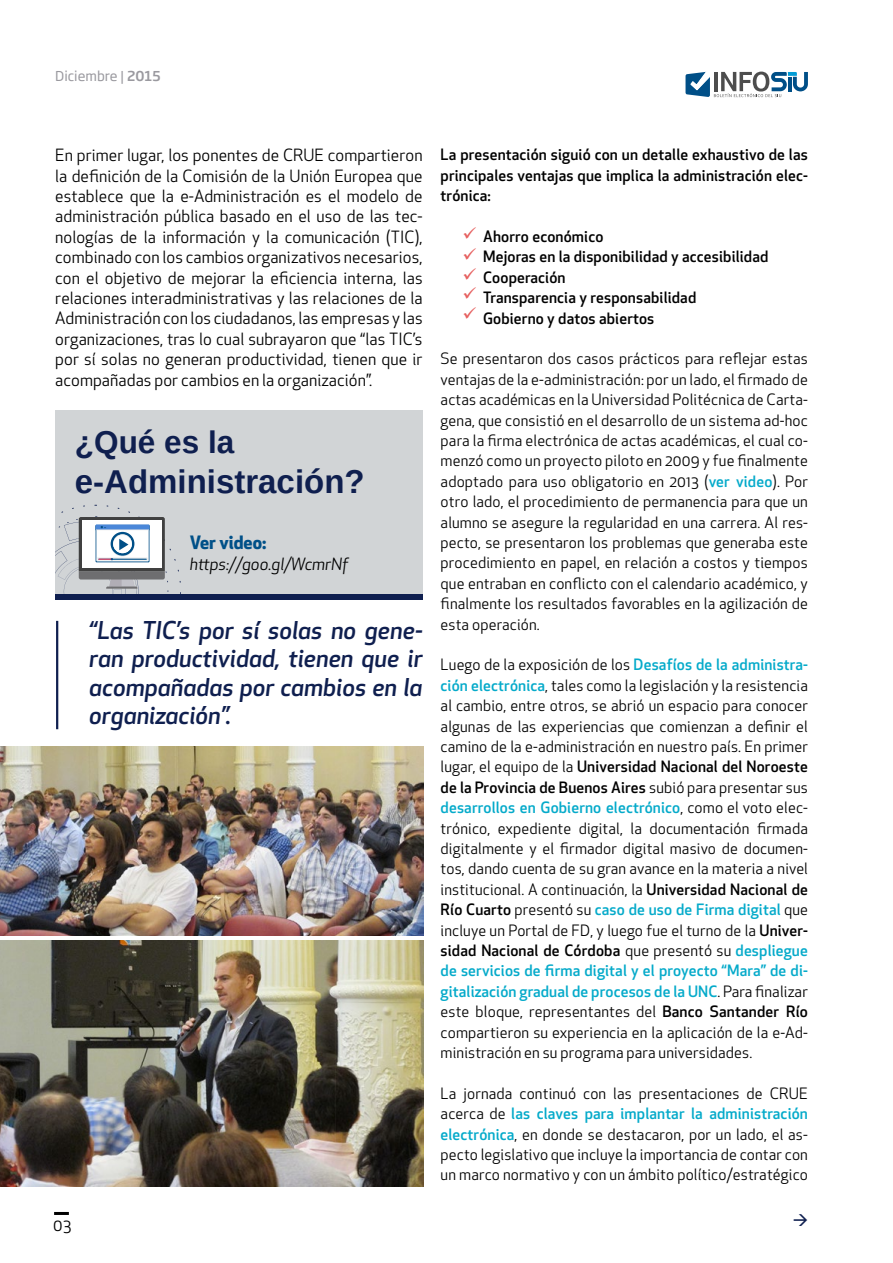
<style>
.page{position:relative;width:893px;height:1263px;background:#fff}
.page>*{position:absolute;margin:0;border:0;box-sizing:border-box;transform-origin:0 0}
.t1{font:700 33px "Arimo";color:#0f1f4f}
.t2{font:700 31.5px "Arimo";color:#0f1f4f}
.t3{font:italic 500 24px/28.5px "Apex New";color:#0f1f4f;text-align:justify}
.t4{font:700 18px "Apex New";color:#005088}
.t5{font:18px/20px "Wingdings";color:#e6605f;text-align:justify}
.t6{font:16.5px/20.4px "Apex New";letter-spacing:.005em;color:#000;text-align:justify}
.t7{font:italic 16.5px "Apex New";color:#000}
.t8{font:15.3px/20.4px "Apex New";letter-spacing:.01em;color:#000;text-align:justify}
.t9{font:500 15.3px/20.4px "Apex New";letter-spacing:.01em;color:#000;text-align:justify}
.t10{font:13.5px "Soho Gothic Pro";color:#9a999f}
.s1{font-weight:500}
.s2{font-weight:500;color:#05aaca}
</style>
<div class="page">
<div style="left:55px;top:411px;width:368px;height:189px;background:#d1d4d6"></div>
<div style="left:55px;top:595px;width:368px;height:5px;background:#0f1f4f"></div>
<svg style="left:55px;top:505px;width:126px;height:90px"></svg>
<hr style="left:54px;top:1212px;width:15px;height:3px;background:#000">
<svg style="left:685px;top:71px;width:123px;height:27px"></svg>
<hr style="left:56px;top:621px;width:2px;height:108px;background:#0f1f4f">
<img style="left:0;top:940px;width:423px;height:246px">
<img style="left:0;top:746px;width:423px;height:189px">
<p class="t10" style="left:55px;top:66px;width:107px">Diciembre | <span class="s1">2015</span></p>
<p class="t6" style="left:55px;top:145px;width:369px">En primer lugar, los ponentes de CRUE compartieron la definición de la Comisión de la Unión Europea que establece que la e-Administración es el modelo de administración pública basado en el uso de las tec&shy;nologías de la información y la comunicación (TIC), combinado con los cambios organizativos necesarios, con el objetivo de mejorar la eficiencia interna, las relaciones interadministrativas y las relaciones de la Administración con los ciudadanos, las empresas y las organizaciones, tras lo cual subrayaron que “las TIC’s por sí solas no generan productividad, tienen que ir acompañadas por cambios en la organización”.</p>
<h2 class="t2" style="left:75px;top:421px;width:161px">¿Qué es la</h2>
<h1 class="t1" style="left:75px;top:459px;width:291px">e-Administración?</h1>
<p class="t4" style="left:190px;top:530px;width:78px">Ver video:</p>
<p class="t7" style="left:190px;top:553px;width:160px">https://goo.gl/WcmrNf</p>
<h3 class="t3" style="left:89px;top:615px;width:335px">“Las TIC’s por sí solas no gene&shy;ran productividad, tienen que ir acompañadas por cambios en la organización”.</h3>
<p class="t6" style="left:53px;top:1214px;width:20px">03</p>
<p class="t9" style="left:441px;top:144px;width:369px">La presentación siguió con un detalle exhaustivo de las principales ventajas que implica la administración elec&shy;trónica:</p>
<p class="t9" style="left:483px;top:226px;width:287px;text-align:left">Ahorro económico<br>Mejoras en la disponibilidad y accesibilidad<br>Cooperación<br>Transparencia y responsabilidad<br>Gobierno y datos abiertos</p>
<p class="t8" style="left:441px;top:349px;width:369px">Se presentaron dos casos prácticos para reflejar estas ventajas de la e-administración: por un lado, el firmado de actas académicas en la Universidad Politécnica de Carta&shy;gena, que consistió en el desarrollo de un sistema ad-hoc para la firma electrónica de actas académicas, el cual co&shy;menzó como un proyecto piloto en 2009 y fue finalmente adoptado para uso obligatorio en 2013 (<span class="s2">ver video</span>). Por otro lado, el procedimiento de permanencia para que un alumno se asegure la regularidad en una carrera. Al res&shy;pecto, se presentaron los problemas que generaba este procedimiento en papel, en relación a costos y tiempos que entraban en conflicto con el calendario académico, y finalmente los resultados favorables en la agilización de esta operación.</p>
<p class="t8" style="left:441px;top:655px;width:369px">Luego de la exposición de los <span class="s2">Desafíos de la administra&shy;ción electrónica</span>, tales como la legislación y la resistencia al cambio, entre otros, se abrió un espacio para conocer algunas de las experiencias que comienzan a definir el camino de la e-administración en nuestro país. En primer lugar, el equipo de la <span class="s1">Universidad Nacional del Noroeste de la Provincia de Buenos Aires</span> subió para presentar sus <span class="s2">desarrollos en Gobierno electrónico</span>, como el voto elec&shy;trónico, expediente digital, la documentación firmada digitalmente y el firmador digital masivo de documen&shy;tos, dando cuenta de su gran avance en la materia a nivel institucional. A continuación, la <span class="s1">Universidad Nacional de Río Cuarto</span> presentó su <span class="s2">caso de uso de Firma digital</span> que incluye un Portal de FD, y luego fue el turno de la <span class="s1">Univer&shy;sidad Nacional de Córdoba</span> que presentó su <span class="s2">despliegue de servicios de firma digital y el proyecto “Mara” de di&shy;gitalización gradual de procesos de la UNC</span>. Para finalizar este bloque, representantes del <span class="s1">Banco Santander Río </span>compartieron su experiencia en la aplicación de la e-Ad&shy;ministración en su programa para universidades.</p>
<p class="t8" style="left:441px;top:1083px;width:369px">La jornada continuó con las presentaciones de CRUE acerca de <span class="s2">las claves para implantar la administración electrónica</span>, en donde se destacaron, por un lado, el as&shy;pecto legislativo que incluye la importancia de contar con un marco normativo y con un ámbito político/estratégico</p>
<p class="t5" style="left:462px;top:225px;width:16px">✓ ✓ ✓ ✓ ✓</p>
</div>
